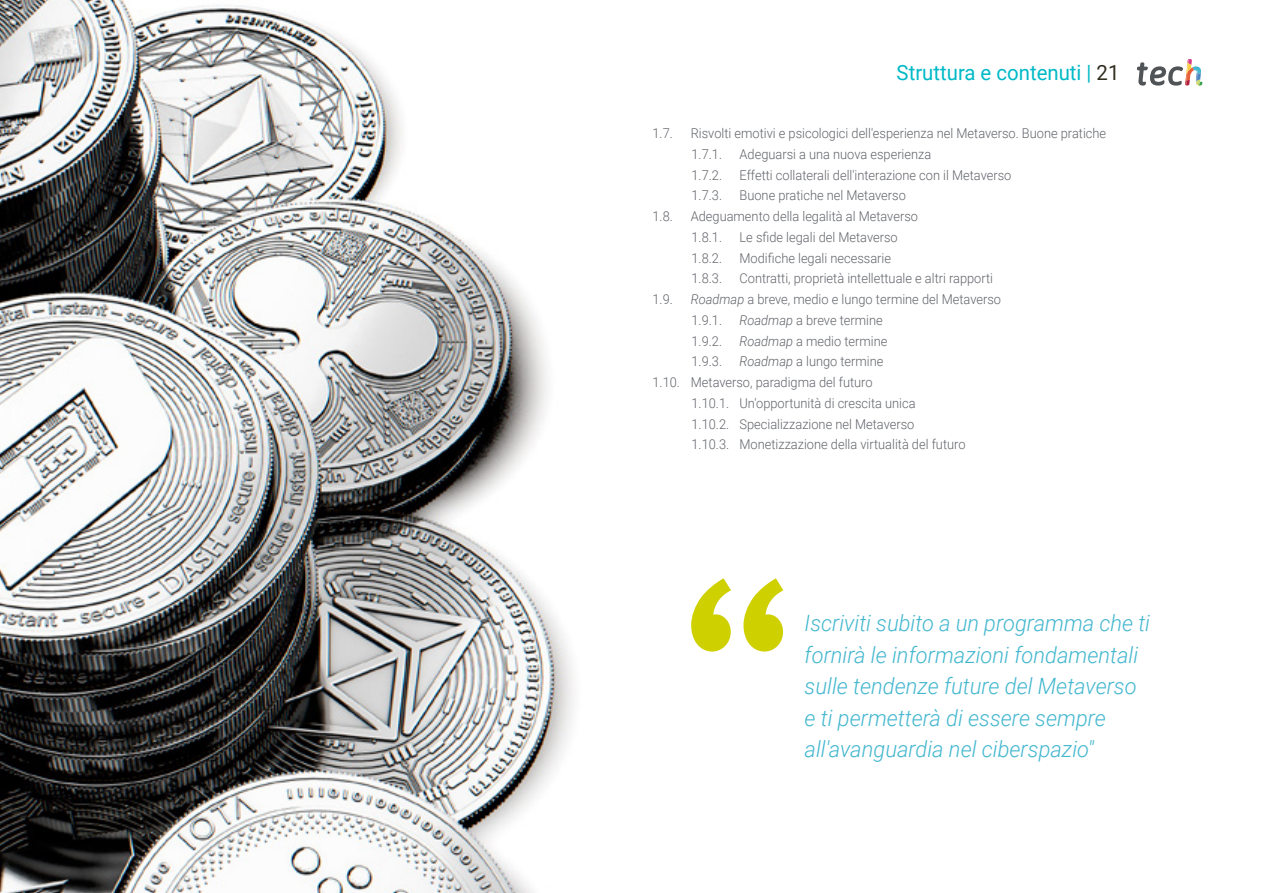
<style>
.page{position:relative;width:1263px;height:893px;background:#fff}
.page>*{position:absolute;margin:0;border:0;box-sizing:border-box;transform-origin:0 0}
.t1{font:italic 300 22.5px/31.5px "Roboto";color:#43b7cf}
.t2{font:21px "Roboto";color:#00b9c7}
.t3{font:300 13.5px/20.7px "Roboto";color:#61646a;scale:.95 1}
.s1{color:#312e20}
.s2{font-style:italic}
</style>
<div class="page">
<img style="left:0;top:0;width:574px;height:893px">
<svg style="left:1137px;top:59px;width:65px;height:27px"></svg>
<svg style="left:691px;top:578px;width:92px;height:73px"></svg>
<h2 class="t2" style="left:897px;top:57px;width:224px">Struttura e contenuti | <span class="s1">21</span></h2>
<p class="t3" style="left:652px;top:122px;width:23px">1.7.</p>
<p class="t3" style="left:691px;top:122px;width:439px">Risvolti emotivi e psicologici dell'esperienza nel Metaverso. Buone pratiche<br>1.7.1.</p>
<p class="t3" style="left:739px;top:143px;width:203px">Adeguarsi a una nuova esperienza</p>
<p class="t3" style="left:691px;top:164px;width:34px">1.7.2.</p>
<p class="t3" style="left:739px;top:164px;width:288px">Effetti collaterali dell'interazione con il Metaverso</p>
<p class="t3" style="left:691px;top:185px;width:34px">1.7.3.</p>
<p class="t3" style="left:739px;top:185px;width:177px">Buone pratiche nel Metaverso</p>
<p class="t3" style="left:652px;top:205px;width:23px">1.8.</p>
<p class="t3" style="left:691px;top:205px;width:241px">Adeguamento della legalità al Metaverso<br>1.8.1.</p>
<p class="t3" style="left:739px;top:226px;width:168px">Le sfide legali del Metaverso</p>
<p class="t3" style="left:691px;top:247px;width:34px">1.8.2.</p>
<p class="t3" style="left:739px;top:247px;width:161px">Modifiche legali necessarie</p>
<p class="t3" style="left:691px;top:268px;width:34px">1.8.3.</p>
<p class="t3" style="left:739px;top:268px;width:268px">Contratti, proprietà intellettuale e altri rapporti</p>
<p class="t3" style="left:652px;top:288px;width:23px">1.9.</p>
<p class="t3" style="left:691px;top:288px;width:328px"><span class="s2">Roadmap</span> a breve, medio e lungo termine del Metaverso<br>1.9.1.</p>
<p class="t3" style="left:739px;top:309px;width:152px"><span class="s2">Roadmap</span> a breve termine</p>
<p class="t3" style="left:691px;top:330px;width:34px">1.9.2.</p>
<p class="t3" style="left:739px;top:330px;width:157px"><span class="s2">Roadmap</span> a medio termine</p>
<p class="t3" style="left:691px;top:351px;width:34px">1.9.3.</p>
<p class="t3" style="left:739px;top:351px;width:153px"><span class="s2">Roadmap</span> a lungo termine</p>
<p class="t3" style="left:652px;top:371px;width:233px">1.10. Metaverso, paradigma del futuro</p>
<p class="t3" style="left:691px;top:392px;width:237px">1.10.1. Un'opportunità di crescita unica</p>
<p class="t3" style="left:691px;top:413px;width:236px">1.10.2. Specializzazione nel Metaverso</p>
<p class="t3" style="left:691px;top:434px;width:290px">1.10.3. Monetizzazione della virtualità del futuro</p>
<h1 class="t1" style="left:804px;top:606px;width:347px">Iscriviti subito a un programma che ti fornirà le informazioni fondamentali sulle tendenze future del Metaverso e ti permetterà di essere sempre all'avanguardia nel ciberspazio"</h1>
</div>
